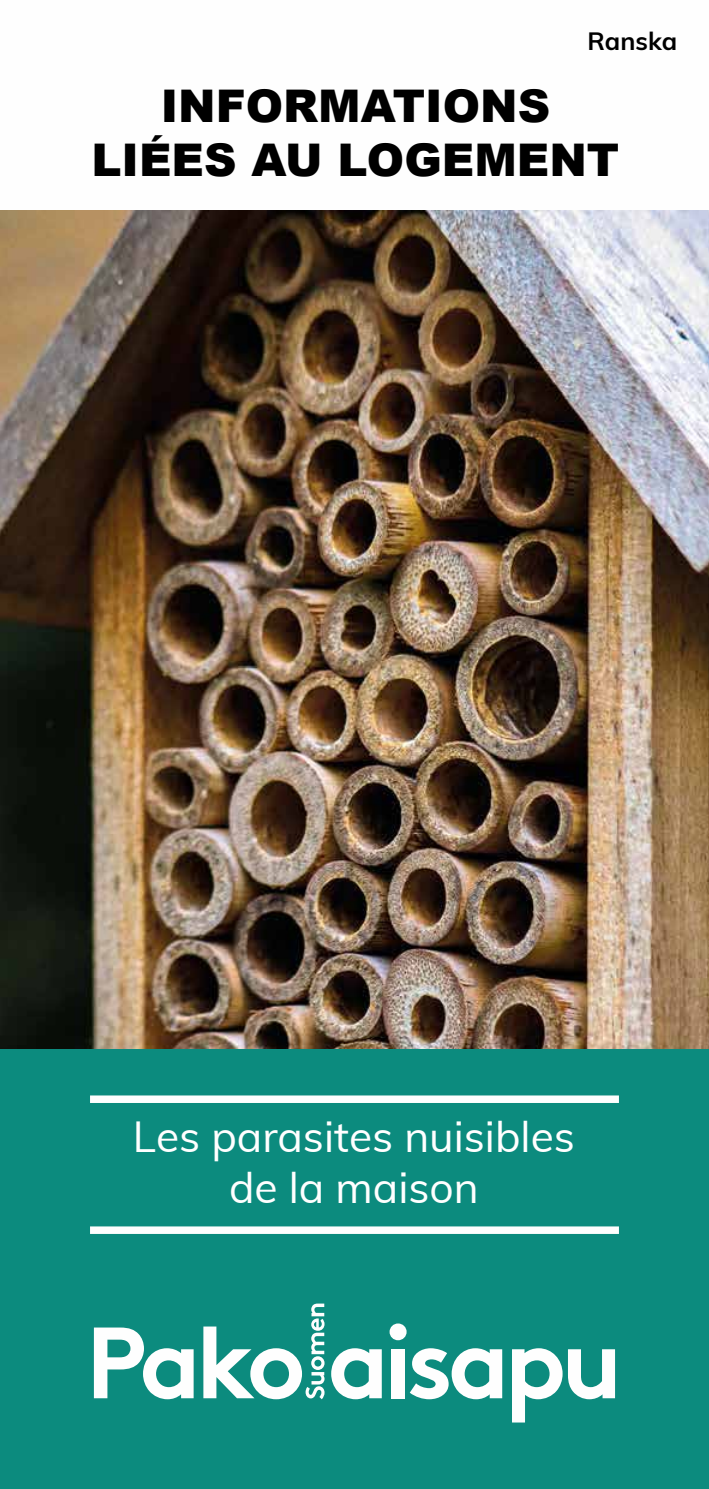
<style>
.page{position:relative;width:709px;height:1489px;background:#fff}
.page>*{position:absolute;margin:0;border:0;box-sizing:border-box;transform-origin:0 0}
.t1{font:900 45px/54px "Arial";color:#000;text-align:center}
.t2{font:42.5px/51px "Muli";color:#fff;text-align:center}
.t3{font:700 25px "Muli";color:#000}
</style>
<div class="page">
<img style="left:0;top:210px;width:709px;height:839px">
<div style="left:0;top:1049px;width:709px;height:439px;background:#0c8b7e"></div>
<svg style="left:568px;top:1349px;width:47px;height:50px"></svg>
<svg style="left:512px;top:1348px;width:50px;height:74px"></svg>
<svg style="left:410px;top:1348px;width:92px;height:51px"></svg>
<div style="left:389px;top:1323px;width:17px;height:17px;background:#fefefe;border-radius:50%"></div>
<div style="left:391px;top:1349px;width:13px;height:49px;background:#fefefe"></div>
<svg style="left:331px;top:1348px;width:51px;height:51px"></svg>
<svg style="left:94px;top:1303px;width:230px;height:96px"></svg>
<div style="left:90px;top:1226px;width:529px;height:7px;background:#fefefe"></div>
<div style="left:90px;top:1095px;width:529px;height:7px;background:#fefefe"></div>
<p class="t3" style="left:587px;top:23px;width:91px">Ranska</p>
<p class="t1" style="left:91px;top:78px;width:529px">INFORMATIONS<br>LIÉES AU LOGEMENT</p>
<p class="t2" style="left:133px;top:1108px;width:443px">Les parasites nuisibles de la maison</p>
</div>
